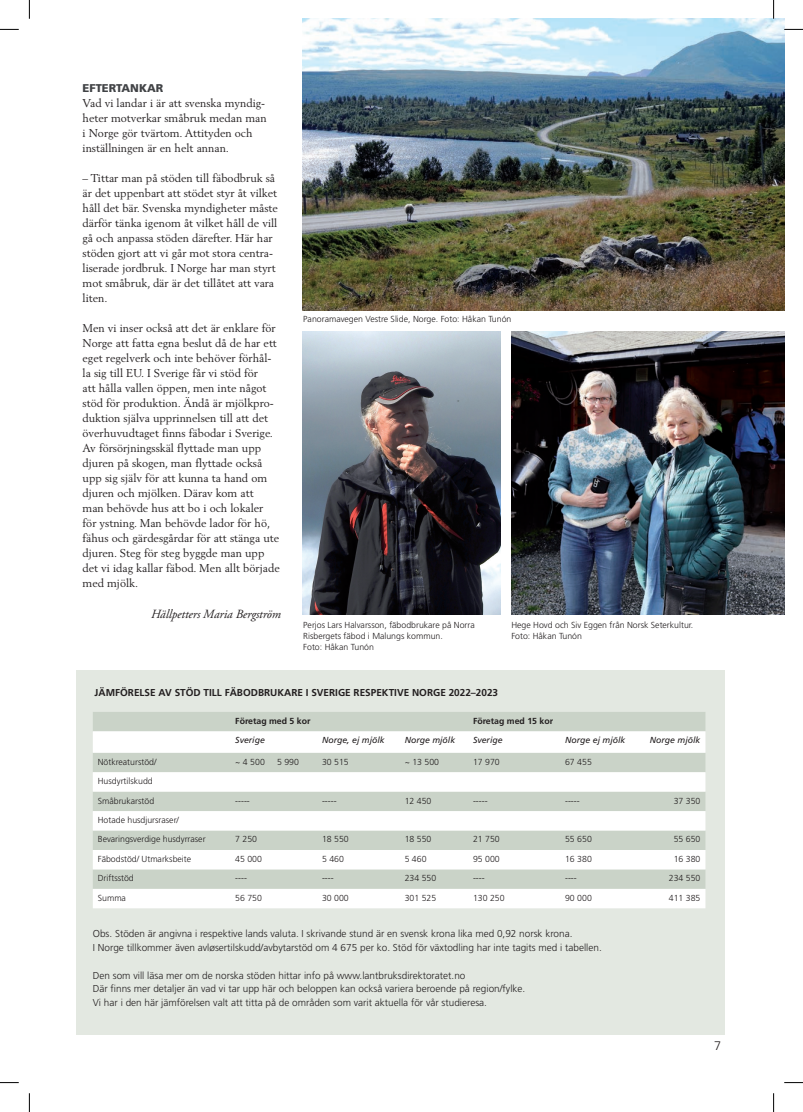
<style>
.page{position:relative;width:803px;height:1112px;background:#fff}
.page>*{position:absolute;margin:0;border:0;box-sizing:border-box;transform-origin:0 0}
.t1{font:italic 12.5px "Adobe Garamond Pro";letter-spacing:-.005em;color:#231f20}
.t2{font:300 12.5px "Univers";color:#231f20}
.t3{font:11.25px/15px "Berling";color:#231f20}
.t4{font:900 11.25px "Frutiger";color:#414346}
.t5{font:300 10px/13.8px "Frutiger";color:#231f20}
.t6{font:700 10px "Frutiger";color:#231f20}
.t7{font:300 8.75px/11.2px "Frutiger";color:#231f20}
.t8{font:italic 8.75px "Frutiger";color:#231f20}
.t9{font:700 8.75px "Frutiger";color:#231f20}
</style>
<div class="page">
<div style="left:76px;top:670px;width:649px;height:364px;background:#e3e8e1"></div>
<img style="left:302px;top:331px;width:199px;height:283px">
<img style="left:302px;top:19px;width:482px;height:291px">
<img style="left:511px;top:331px;width:273px;height:283px">
<div style="left:93px;top:712px;width:612px;height:19px;background:#cad3c8"></div>
<svg style="left:93px;top:731px;width:612px;height:177px;background:#e7ebe6"></svg>
<svg style="left:0;top:29px;width:19px;height:1px"></svg>
<svg style="left:784px;top:29px;width:19px;height:1px"></svg>
<svg style="left:0;top:1082px;width:19px;height:1px"></svg>
<svg style="left:784px;top:1082px;width:19px;height:1px"></svg>
<svg style="left:29px;top:0;width:1px;height:19px"></svg>
<svg style="left:29px;top:1093px;width:1px;height:18px"></svg>
<svg style="left:773px;top:0;width:1px;height:19px"></svg>
<svg style="left:773px;top:1093px;width:1px;height:18px"></svg>
<p class="t4" style="left:83px;top:81px;width:82px">EFTERTANKAR</p>
<p class="t3" style="left:83px;top:95px;width:186px">Vad vi landar i är att svenska myndig&shy;heter motverkar småbruk medan man i Norge gör tvärtom. Attityden och inställningen är en helt annan.</p>
<p class="t3" style="left:83px;top:170px;width:197px">– Tittar man på stöden till fäbodbruk så är det uppenbart att stödet styr åt vilket håll det bär. Svenska myndigheter måste därför tänka igenom åt vilket håll de vill gå och anpassa stöden därefter. Här har stöden gjort att vi går mot stora centra&shy;liserade jordbruk. I Norge har man styrt mot småbruk, där är det tillåtet att vara liten.</p>
<p class="t3" style="left:83px;top:320px;width:199px">Men vi inser också att det är enklare för Norge att fatta egna beslut då de har ett eget regelverk och inte behöver förhål&shy;la sig till EU. I Sverige får vi stöd för<br>att hålla vallen öppen, men inte något stöd för produktion. Ändå är mjölkpro&shy;duktion själva upprinnelsen till att det överhuvudtaget finns fäbodar i Sverige.<br>Av försörjningsskäl flyttade man upp djuren på skogen, man flyttade också upp sig själv för att kunna ta hand om djuren och mjölken. Därav kom att<br>man behövde hus att bo i och lokaler för ystning. Man behövde lador för hö, fähus och gärdesgårdar för att stänga ute djuren. Steg för steg byggde man upp det vi idag kallar fäbod. Men allt började med mjölk.</p>
<p class="t1" style="left:151px;top:606px;width:131px">Hällpetters Maria Bergström</p>
<p class="t7" style="left:303px;top:313px;width:210px">Panoramavegen Vestre Slide, Norge. Foto: Hå kan Tunón</p>
<p class="t7" style="left:303px;top:618px;width:173px">Perjos Lars Halvarsson, fä bodbrukare på Norra<br>Risbergets fäbod i Malungs kommun.<br>Foto: Håkan Tunón</p>
<p class="t7" style="left:511px;top:618px;width:184px">Hege Hovd och Siv Eggen frå n Norsk Seterkultur.<br>Foto: Håkan Tunón</p>
<p class="t6" style="left:95px;top:687px;width:405px">JÄMFÖRELSE AV STÖD TILL FÄBODBRUKARE I SVERIGE RESPEKTIVE NORGE 2022–2023</p>
<p class="t9" style="left:235px;top:715px;width:77px">Företag med 5 kor</p>
<p class="t9" style="left:473px;top:715px;width:82px">Företag med 15 kor</p>
<p class="t8" style="left:235px;top:734px;width:31px">Sverige</p>
<p class="t8" style="left:322px;top:734px;width:64px">Norge, ej mjölk</p>
<p class="t8" style="left:405px;top:734px;width:52px">Norge mjölk</p>
<p class="t8" style="left:473px;top:734px;width:31px">Sverige</p>
<p class="t8" style="left:565px;top:734px;width:62px">Norge ej mjölk</p>
<p class="t8" style="left:650px;top:734px;width:52px">Norge mjölk</p>
<p class="t7" style="left:98px;top:755px;width:60px">Nötkreaturstöd/</p>
<p class="t7" style="left:235px;top:755px;width:31px">~ 4 500</p>
<p class="t7" style="left:277px;top:755px;width:23px">5 990</p>
<p class="t7" style="left:322px;top:755px;width:28px">30 515</p>
<p class="t7" style="left:405px;top:755px;width:36px">~ 13 500</p>
<p class="t7" style="left:473px;top:755px;width:28px">17 970</p>
<p class="t7" style="left:565px;top:755px;width:28px">67 455</p>
<p class="t7" style="left:98px;top:775px;width:56px">Husdyrtilskudd</p>
<p class="t7" style="left:98px;top:794px;width:58px">Småbrukarstöd</p>
<p class="t7" style="left:405px;top:794px;width:28px">12 450</p>
<p class="t7" style="left:674px;top:794px;width:28px">37 350</p>
<p class="t7" style="left:98px;top:814px;width:83px">Hotade husdjursraser/</p>
<p class="t7" style="left:98px;top:833px;width:109px">Bevaringsverdige husdyrraser</p>
<p class="t7" style="left:235px;top:833px;width:23px">7 250</p>
<p class="t7" style="left:322px;top:833px;width:28px">18 550</p>
<p class="t7" style="left:405px;top:833px;width:28px">18 550</p>
<p class="t7" style="left:473px;top:833px;width:28px">21 750</p>
<p class="t7" style="left:565px;top:833px;width:28px">55 650</p>
<p class="t7" style="left:674px;top:833px;width:28px">55 650</p>
<p class="t7" style="left:98px;top:853px;width:95px">Fäbodstöd/ Utmarksbeite</p>
<p class="t7" style="left:235px;top:853px;width:28px">45 000</p>
<p class="t7" style="left:322px;top:853px;width:23px">5 460</p>
<p class="t7" style="left:405px;top:853px;width:23px">5 460</p>
<p class="t7" style="left:473px;top:853px;width:28px">95 000</p>
<p class="t7" style="left:565px;top:853px;width:28px">16 380</p>
<p class="t7" style="left:674px;top:853px;width:28px">16 380</p>
<p class="t7" style="left:98px;top:872px;width:37px">Driftsstöd</p>
<p class="t7" style="left:235px;top:872px;width:13px">----</p>
<p class="t7" style="left:322px;top:872px;width:13px">----</p>
<p class="t7" style="left:405px;top:872px;width:33px">234 550</p>
<p class="t7" style="left:473px;top:872px;width:13px">----</p>
<p class="t7" style="left:565px;top:872px;width:13px">----</p>
<p class="t7" style="left:669px;top:872px;width:33px">234 550</p>
<p class="t7" style="left:98px;top:891px;width:30px">Summa</p>
<p class="t7" style="left:235px;top:891px;width:28px">56 750</p>
<p class="t7" style="left:322px;top:891px;width:28px">30 000</p>
<p class="t7" style="left:405px;top:891px;width:33px">301 525</p>
<p class="t7" style="left:473px;top:891px;width:33px">130 250</p>
<p class="t7" style="left:565px;top:891px;width:28px">90 000</p>
<p class="t7" style="left:669px;top:891px;width:33px">411 385</p>
<p class="t5" style="left:93px;top:926px;width:510px">Obs. Stöden är angivna i respektive lands valuta. I skrivande stund är en svensk krona lika med 0,92 norsk krona.<br>I Norge tillkommer även avløsertilskudd/avbytarstöd om 4 675 per ko. Stöd för växtodling har inte tagits med i tabellen.</p>
<p class="t5" style="left:93px;top:967px;width:434px">Den som vill läsa mer om de norska stöden hittar info på www.lantbruksdirektoratet.no<br>Där finns mer detaljer än vad vi tar upp här och beloppen kan också variera beroende på region/fylke.<br>Vi har i den här jämförelsen valt att titta på de områden som varit aktuella för vår studieresa.</p>
<p class="t2" style="left:714px;top:1037px;width:8px">7</p>
</div>
